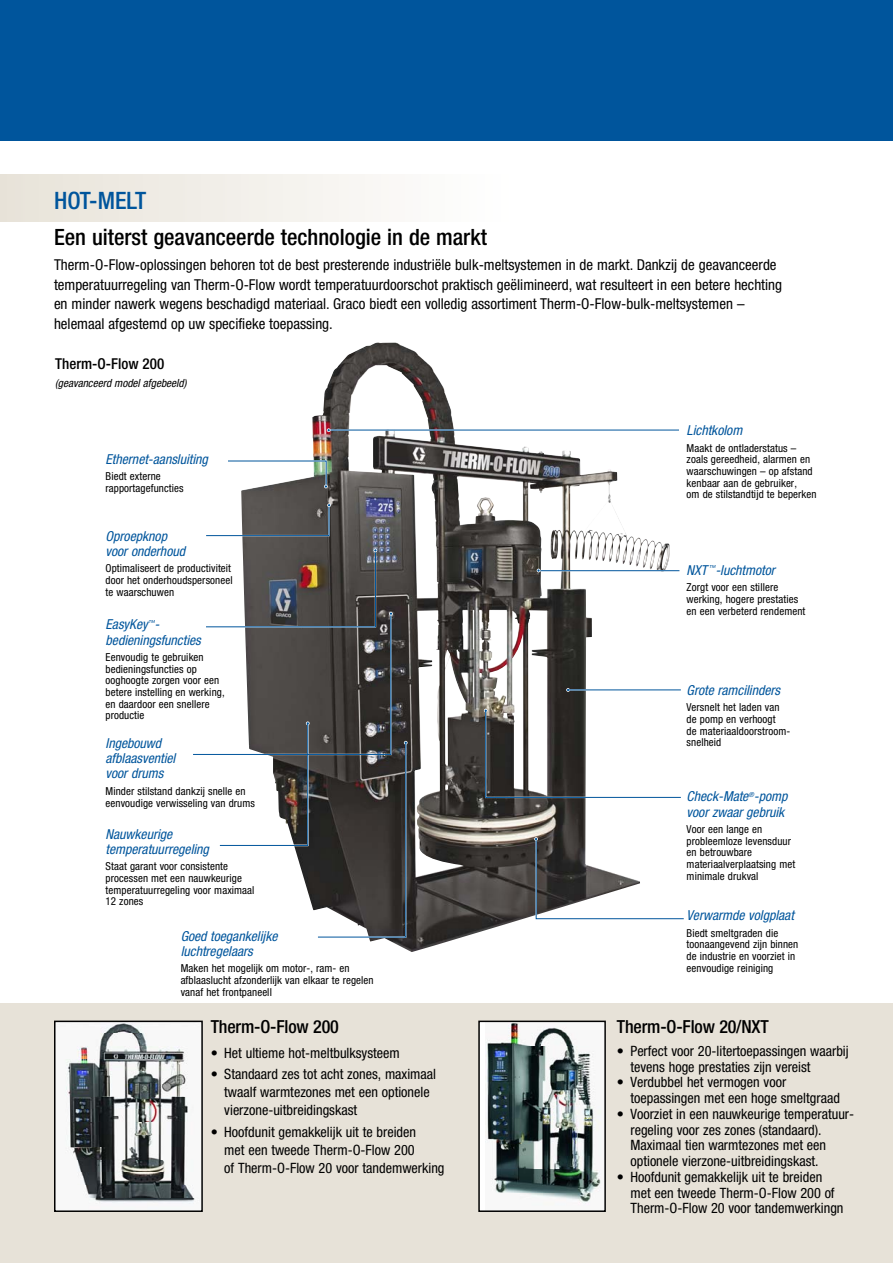
<style>
.page{position:relative;width:893px;height:1263px;background:#fff}
.page>*{position:absolute;margin:0;border:0;box-sizing:border-box;transform-origin:0 0}
.t1{font:500 condensed 24px "Helvetica Neue LT Std";color:#00559c}
.t2{font:500 condensed 22.5px "Helvetica Neue LT Std";color:#000}
.t3{font:500 condensed 18px "Helvetica Neue LT Std";letter-spacing:-.01em;color:#000}
.t4{font:condensed 15px/19.5px "Helvetica Neue LT Std";color:#000}
.t5{font:500 condensed 15px "Helvetica Neue LT Std";color:#000}
.t6{font:condensed 14.25px/15.8px "Helvetica Neue LT Std";color:#000}
.t7{font:italic condensed 13.8px/15.1px "Helvetica Neue LT Std";color:#00559c}
.t8{font:italic condensed 11.25px "Helvetica Neue LT Std";color:#000}
.t9{font:condensed 10.95px/11.7px "Helvetica Neue LT Std";letter-spacing:.01em;color:#000}
</style>
<div class="page">
<div style="left:0;top:0;width:893px;height:140px;background:#00559c"></div>
<div style="left:0;top:174px;width:510px;height:47px;background:linear-gradient(to right,#e8e3d8,#fffffe)"></div>
<div style="left:0;top:1003px;width:893px;height:260px;background:#e7e2d8"></div>
<img style="left:241px;top:342px;width:430px;height:610px">
<hr style="left:568px;top:689px;width:101px;height:2px;background:#fff">
<hr style="left:328px;top:429px;width:351px;height:2px;background:#fff">
<hr style="left:537px;top:570px;width:142px;height:1px;background:#00559c">
<hr style="left:568px;top:689px;width:113px;height:1px;background:#00559c">
<hr style="left:328px;top:430px;width:351px;height:1px;background:#00559c">
<svg style="left:534px;top:837px;width:150px;height:83px"></svg>
<svg style="left:566px;top:688px;width:4px;height:4px"></svg>
<svg style="left:327px;top:428px;width:4px;height:4px"></svg>
<svg style="left:228px;top:460px;width:100px;height:28px"></svg>
<svg style="left:206px;top:503px;width:125px;height:34px"></svg>
<svg style="left:193px;top:548px;width:215px;height:390px"></svg>
<svg style="left:484px;top:709px;width:197px;height:90px"></svg>
<img style="left:57px;top:1023px;width:143px;height:186px">
<div style="left:54px;top:1020px;width:149px;height:192px;border:2px solid #000"></div>
<div style="left:479px;top:1021px;width:126px;height:190px;background:#f8f8f8"></div>
<img style="left:486px;top:1023px;width:115px;height:182px">
<div style="left:478px;top:1020px;width:128px;height:192px;border:2px solid #000"></div>
<h1 class="t1" style="left:54px;top:191px;width:94px">HOT-MELT</h1>
<h2 class="t2" style="left:54px;top:229px;width:435px">Een uiterst geavanceerde technologie in de markt</h2>
<p class="t4" style="left:54px;top:257px;width:730px">Therm-O-Flow-oplossingen behoren tot de best presterende industriële bulk-meltsystemen in de markt. Dankzij de geavanceerde temperatuurregeling van Therm-O-Flow wordt temperatuurdoorschot praktisch geëlimineerd, wat resulteert in een betere hechting en minder nawerk wegens beschadigd materiaal. Graco biedt een volledig assortiment Therm-O-Flow-bulk-meltsystemen – helemaal afgestemd op uw specifieke toepassing.</p>
<h3 class="t5" style="left:55px;top:358px;width:110px">Therm-O-Flow 200</h3>
<p class="t8" style="left:55px;top:379px;width:133px">(geavanceerd model afgebeeld)</p>
<p class="t7" style="left:106px;top:453px;width:104px">Ethernet-aansluiting</p>
<p class="t9" style="left:106px;top:472px;width:80px">Biedt externe rapportagefuncties</p>
<p class="t7" style="left:106px;top:530px;width:81px">Oproepknop voor onderhoud</p>
<p class="t9" style="left:106px;top:564px;width:129px">Optimaliseert de productiviteit door het onderhoudspersoneel te waarschuwen</p>
<p class="t7" style="left:106px;top:619px;width:97px">EasyKey<sup>™</sup>- bedieningsfuncties</p>
<p class="t9" style="left:106px;top:653px;width:121px">Eenvoudig te gebruiken bedieningsfuncties op ooghoogte zorgen voor een betere instelling en werking, en daardoor een snellere productie</p>
<p class="t7" style="left:687px;top:424px;width:57px">Lichtkolom</p>
<p class="t9" style="left:687px;top:443px;width:131px">Maakt de ontladerstatus – zoals gereedheid, alarmen en waarschuwingen – op afstand kenbaar aan de gebruiker,<br>om de stilstandtijd te beperken</p>
<p class="t7" style="left:687px;top:564px;width:90px">NXT <sup>™</sup>-luchtmotor</p>
<p class="t9" style="left:687px;top:583px;width:120px">Zorgt voor een stillere werking, hogere prestaties en een verbeterd rendement</p>
<p class="t7" style="left:687px;top:684px;width:95px">Grote ramcilinders</p>
<p class="t9" style="left:687px;top:703px;width:105px">Versnelt het laden van de pomp en verhoogt<br>de materiaaldoorstroom-</p>
<p class="t7" style="left:106px;top:737px;width:57px">Ingebouwd</p>
<p class="t9" style="left:687px;top:738px;width:36px">snelheid</p>
<p class="t7" style="left:106px;top:752px;width:71px">afblaasventiel voor drums</p>
<p class="t9" style="left:106px;top:786px;width:151px">Minder stilstand dankzij snelle en eenvoudige verwisseling van drums</p>
<p class="t7" style="left:687px;top:791px;width:102px">Check-Mate<sup>®</sup>-pomp voor zwaar gebruik</p>
<p class="t9" style="left:687px;top:825px;width:110px">Voor een lange en probleemloze levensduur en betrouwbare materiaalverplaatsing met minimale drukval</p>
<p class="t7" style="left:106px;top:828px;width:105px">Nauwkeurige temperatuurregeling</p>
<p class="t9" style="left:106px;top:862px;width:150px">Staat garant voor consistente processen met een nauwkeurige temperatuurregeling voor maximaal<br>12 zones</p>
<p class="t7" style="left:181px;top:930px;width:98px">Goed toegankelijke luchtregelaars</p>
<p class="t9" style="left:181px;top:964px;width:194px">Maken het mogelijk om motor-, ram- en afblaaslucht afzonderlijk van elkaar te regelen vanaf het frontpaneell</p>
<p class="t7" style="left:687px;top:909px;width:109px">Verwarmde volgplaat</p>
<p class="t9" style="left:687px;top:928px;width:113px">Biedt smeltgraden die toonaangevend zijn binnen de industrie en voorziet in eenvoudige reiniging</p>
<h3 class="t3" style="left:211px;top:1021px;width:129px">Therm-O-Flow 200</h3>
<h3 class="t6" style="left:211px;top:1047px;width:191px">• Het ultieme hot-meltbulksysteem</h3>
<h3 class="t6" style="left:224px;top:1067px;width:213px;line-height:18px;text-indent:-14px">• Standaard zes tot acht zones, maximaal twaalf warmtezones met een optionele vierzone-uitbreidingskast</h3>
<h3 class="t6" style="left:224px;top:1124px;width:222px;line-height:18px;text-indent:-14px">• Hoofdunit gemakkelijk uit te breiden<br>met een tweede Therm-O-Flow 200<br>of Therm-O-Flow 20 voor tandemwerking</h3>
<h3 class="t3" style="left:617px;top:1021px;width:153px">Therm-O-Flow 20/NXT</h3>
<h3 class="t6" style="left:630px;top:1045px;width:220px;text-indent:-14px">• Perfect voor 20-litertoepassingen waarbij tevens hoge prestaties zijn vereist</h3>
<h3 class="t6" style="left:630px;top:1076px;width:211px;text-indent:-14px">• Verdubbel het vermogen voor toepassingen met een hoge smeltgraad</h3>
<h3 class="t6" style="left:630px;top:1108px;width:225px;text-indent:-14px">• Voorziet in een nauwkeurige temperatuur&shy;regeling voor zes zones (standaard).<br>Maximaal tien warmtezones met een optionele vierzone-uitbreidingskast.</h3>
<h3 class="t6" style="left:630px;top:1171px;width:215px;text-indent:-14px">• Hoofdunit gemakkelijk uit te breiden met een tweede Therm-O-Flow 200 of<br>Therm-O-Flow 20 voor tandemwerkingn</h3>
</div>
